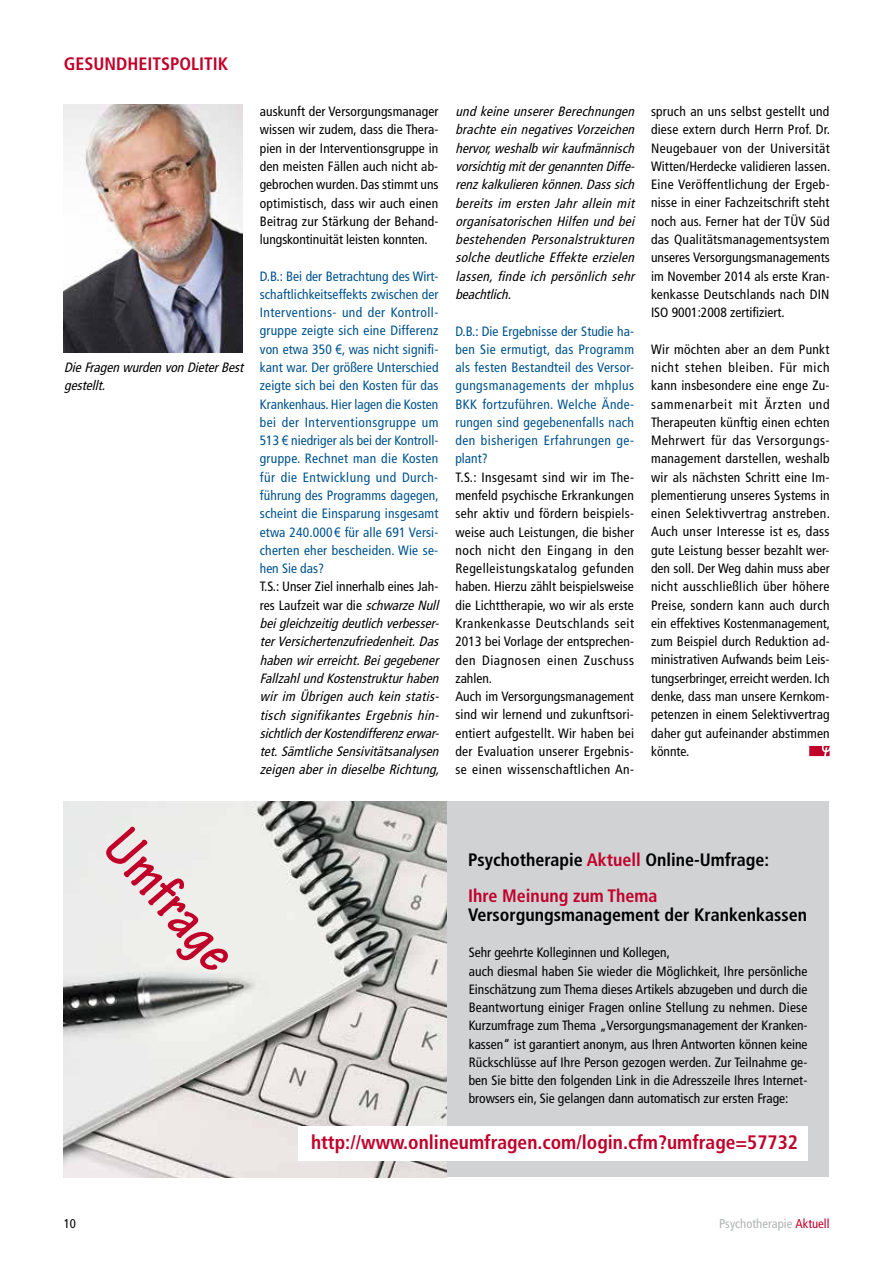
<style>
.page{position:relative;width:893px;height:1263px;background:#fff}
.page>*{position:absolute;margin:0;border:0;box-sizing:border-box;transform-origin:0 0}
.t1{font:700 condensed 60.3px "Tekton Pro";color:#c1002a}
.t2{font:700 condensed 19.5px "Frutiger";color:#c1002a}
.t3{font:700 condensed 18px/36.6px "Frutiger";color:#000}
.t4{font:700 condensed 18px "Frutiger";color:#c1002a}
.t5{font:condensed 13.5px/18.3px "Frutiger";letter-spacing:.01em;color:#000;text-align:justify}
.t6{font:italic condensed 13.5px/18.3px "Frutiger";color:#000}
.t7{font:condensed 13.5px/18.3px "Frutiger";letter-spacing:.02em;color:#00538d;text-align:justify}
.t8{font:condensed 12.75px "Frutiger";color:#b1b3b4}
.t9{font:condensed 12.75px "Frutiger";color:#000}
.s1{font-family:"Arial Narrow";font-stretch:normal}
.s2{font-style:normal}
.s3{color:#c1002a}
</style>
<div class="page">
<svg style="left:809px;top:746px;width:21px;height:10px"></svg>
<img style="left:64px;top:104px;width:178px;height:249px">
<div style="left:64px;top:801px;width:765px;height:376px;background:#d1d2d4"></div>
<img style="left:64px;top:801px;width:382px;height:376px">
<div style="left:298px;top:1126px;width:509px;height:35px;background:#fff"></div>
<h3 class="t4" style="left:64px;top:54px;width:166px">GESUNDHEITSPOLITIK</h3>
<p class="t6" style="left:64px;top:358px;width:184px">DieFragenwurdenvonDieterBest gestellt.</p>
<p class="t5" style="left:260px;top:102px;width:180px">auskunft der Versorgungsmanager wissen wir zudem, dass die Thera&shy;pien in der Interventionsgruppe in den meisten Fällen auch nicht ab&shy;gebrochen wurden. Das stimmt uns optimistisch, dass wir auch einen Beitrag zur Stärkung der Behand&shy;lungskontinuität leisten konnten.</p>
<p class="t7" style="left:260px;top:267px;width:181px">D.B.: Bei der Betrachtung des Wirt&shy;schaftlichkeitseffekts zwischen der Interventions- und der Kontroll&shy;gruppe zeigte sich eine Differenz von etwa 350 <span class="s1">€</span>, was nicht signifi&shy;kant war. Der größere Unterschied zeigte sich bei den Kosten für das Krankenhaus. Hier lagen die Kosten bei der Interventionsgruppe um 513 <span class="s1">€</span> niedriger als bei der Kontroll&shy;gruppe. Rechnet man die Kosten für die Entwicklung und Durch&shy;führung des Programms dagegen, scheint die Einsparung insgesamt etwa 240.000 <span class="s1">€</span> für alle 691 Versi&shy;cherten eher bescheiden. Wie se&shy;hen Sie das?</p>
<p class="t6" style="left:260px;top:578px;width:184px"><span class="s2">T.S.: Unser Ziel innerhalb eines Jah&shy;res Laufzeit war die</span> schwarzeNull beigleichzeitigdeutlichverbesser&shy;terVersichertenzufriedenheit.Das haben wirerreicht.Beigegebener FallzahlundKostenstrukturhaben wir im Übrigen auch kein statis&shy;tisch signifikantes Ergebnis hin&shy;sichtlichderKostendifferenzerwar&shy;tet.SämtlicheSensivitätsanalysen zeigen aberin dieselbeRichtung,</p>
<p class="t6" style="left:455px;top:102px;width:184px;text-align:justify">und keine unserer Berechnungen brachte ein negativesVorzeichen hervor,weshalbwirkaufmännisch vorsichtigmitdergenanntenDiffe&shy;renzkalkulierenkönnen.Dasssich bereits im ersten Jahr allein mit organisatorischen Hilfen und bei bestehenden Personalstrukturen solche deutliche Effekte erzielen lassen, finde ich persönlich sehr beachtlich.</p>
<p class="t7" style="left:455px;top:322px;width:180px">D.B.: Die Ergebnisse der Studie ha&shy;ben Sie ermutigt, das Programm als festen Bestandteil des Versor&shy;gungsmanagements der mhplus BKK fortzuführen. Welche Ände&shy;rungen sind gegebenenfalls nach den bisherigen Erfahrungen ge&shy;plant?</p>
<p class="t5" style="left:455px;top:468px;width:180px;text-align:left">T.S.: Insgesamt sind wir im The&shy;menfeld psychische Erkrankungen sehr aktiv und fördern beispiels&shy;weise auch Leistungen, die bisher noch nicht den Eingang in den<br>Regelleistungskatalog gefunden haben. Hierzu zählt beispielsweise die Lichttherapie, wo wir als erste<br>Krankenkasse Deutschlands seit<br>2013 bei Vorlage der entsprechen&shy;den Diagnosen einen Zuschuss zahlen.<br>Auch im Versorgungsmanagement sind wir lernend und zukunftsori&shy;entiert aufgestellt. Wir haben bei der Evaluation unserer Ergebnis&shy;se einen wissenschaftlichen An-</p>
<p class="t5" style="left:651px;top:102px;width:181px">spruch an uns selbst gestellt und diese extern durch Herrn Prof. Dr.<br>Neugebauer von der Universität Witten/Herdecke validieren lassen.<br>Eine Veröffentlichung der Ergeb&shy;nisse in einer Fachzeitschrift steht noch aus. Ferner hat der TÜV Süd das Qualitätsmanagementsystem unseres Versorgungsmanagements im November 2014 als erste Kran&shy;kenkasse Deutschlands nach DIN ISO 9001:2008 zertifiziert.</p>
<p class="t5" style="left:651px;top:340px;width:181px">Wir möchten aber an dem Punkt nicht stehen bleiben. Für mich kann insbesondere eine enge Zu&shy;sammenarbeit mit Ärzten und Therapeuten künftig einen echten Mehrwert für das Versorgungs&shy;management darstellen, weshalb wir als nächsten Schritt eine Im&shy;plementierung unseres Systems in einen Selektivvertrag anstreben.<br>Auch unser Interesse ist es, dass gute Leistung besser bezahlt wer&shy;den soll. Der Weg dahin muss aber nicht ausschließlich über höhere Preise, sondern kann auch durch ein effektives Kostenmanagement, zum Beispiel durch Reduktion ad&shy;ministrativen Aufwands beim Leis&shy;tungserbringer, erreicht werden. Ich denke, dass man unsere Kernkom&shy;petenzen in einem Selektivvertrag daher gut aufeinander abstimmen könnte.</p>
<h1 class="t1" style="left:142px;top:813px;width:169px;rotate:49deg">Umfrage</h1>
<h3 class="t3" style="left:468px;top:841px;width:303px">Psychotherapie <span class="s3">Aktuell</span> Online-Umfrage:<br><span class="s3">Ihre Meinung zum Thema</span></h3>
<h3 class="t3" style="left:468px;top:896px;width:341px">Versorgungsmanagement der Krankenkassen</h3>
<p class="t5" style="left:469px;top:943px;width:340px;text-align:left">Sehr geehrte Kolleginnen und Kollegen,<br>auch diesmal haben Sie wieder die Möglichkeit, Ihre persönliche Einschätzung zum Thema dieses Artikels abzugeben und durch die Beantwortung einiger Fragen online Stellung zu nehmen. Diese Kurzumfrage zum Thema „Versorgungsmanagement der Kranken&shy;kassen“ ist garantiert anonym, aus Ihren Antworten können keine Rückschlüsse auf Ihre Person gezogen werden. Zur Teilnahme ge&shy;ben Sie bitte den folgenden Link in die Adresszeile Ihres Internet&shy;browsers ein, Sie gelangen dann automatisch zur ersten Frage:</p>
<h2 class="t2" style="left:311px;top:1131px;width:488px">http://www.onlineumfragen.com/login.cfm?umfrage=57732</h2>
<p class="t9" style="left:64px;top:1216px;width:14px">10</p>
<p class="t8" style="left:719px;top:1216px;width:112px">Psychotherapie <span class="s3">Aktuell</span></p>
</div>
